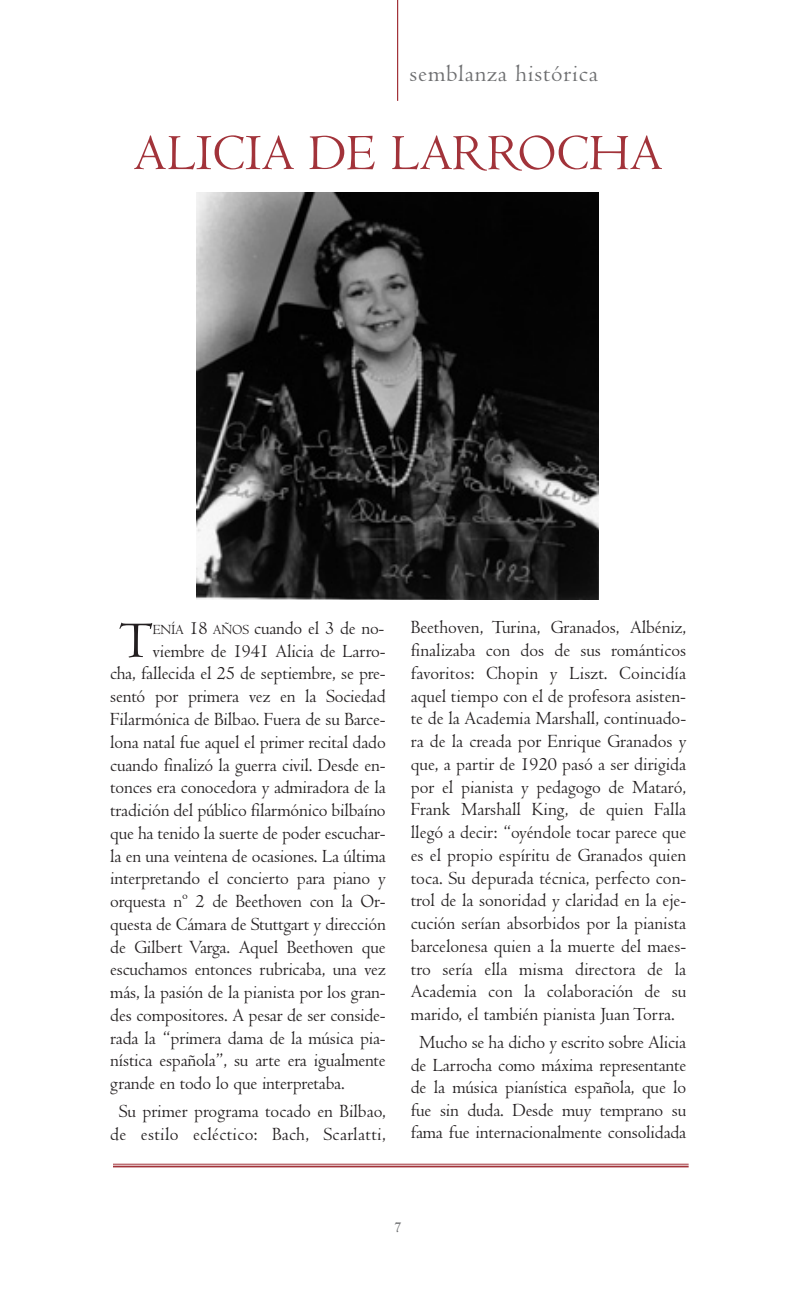
<style>
.page{position:relative;width:794px;height:1290px;background:#fff}
.page>*{position:absolute;margin:0;border:0;box-sizing:border-box;transform-origin:0 0}
.t1{font:53.02px "Centaur";color:#231f20}
.t2{font:52.5px "Centaur";color:#a2333a}
.t3{font:24.5px "Centaur";letter-spacing:.035em;color:#6d6e70}
.t4{font:19.25px/22.8px "Centaur";letter-spacing:-.01em;color:#231f20;text-align:center}
.t5{font:italic 700 15.75px "Centaur";color:#6d6e70}
.s1{font-size:14.35px}
</style>
<div class="page">
<hr style="left:397px;top:0;width:1px;height:101px;background:#a2333a">
<img style="left:196px;top:192px;width:402px;height:407px">
<hr style="left:113px;top:1164px;width:575px;height:1px;background:#a2333a">
<hr style="left:113px;top:1165px;width:575px;height:2px;background:#a2333a">
<p class="t3" style="left:409px;top:64px;width:190px">semblanza histórica</p>
<h2 class="t2" style="left:133px;top:134px;width:530px">ALICIA DE LARROCHA</h2>
<h1 class="t1" style="left:119px;top:621px;width:36px">T</h1>
<p class="t4" style="left:153px;top:619px;width:233px"><span class="s1">ENÍA</span> 18 <span class="s1">AÑOS</span> cuando el 3 de no -</p>
<p class="t4" style="left:152px;top:641px;width:234px">viembre de 1941 Alicia de La rro -</p>
<p class="t4" style="left:110px;top:664px;width:277px">cha, fallecida el 25 de septiembre, se pre-</p>
<p class="t4" style="left:110px;top:687px;width:277px">sentó por primera vez en la Sociedad</p>
<p class="t4" style="left:110px;top:710px;width:277px">Filarmónica de Bilbao. Fuera de su Bar ce -</p>
<p class="t4" style="left:110px;top:732px;width:277px">lo na natal fue aquel el primer recital dado</p>
<p class="t4" style="left:110px;top:755px;width:277px">cuando finalizó la guerra civil. Desde en -</p>
<p class="t4" style="left:110px;top:778px;width:277px">ton ces era conocedora y admiradora de la</p>
<p class="t4" style="left:110px;top:801px;width:277px">tradición del público filarmónico bilbaíno</p>
<p class="t4" style="left:110px;top:823px;width:277px">que ha tenido la suerte de poder escuchar-</p>
<p class="t4" style="left:110px;top:846px;width:277px">la en una veintena de ocasiones. La última</p>
<p class="t4" style="left:110px;top:869px;width:277px">interpretando el concierto para piano y</p>
<p class="t4" style="left:110px;top:892px;width:277px">orquesta nº 2 de Beethoven con la Or -</p>
<p class="t4" style="left:110px;top:914px;width:277px">questa de Cámara de Stuttgart y dirección</p>
<p class="t4" style="left:110px;top:937px;width:277px">de Gilbert Varga. Aquel Beethoven que</p>
<p class="t4" style="left:110px;top:960px;width:277px">escuchamos entonces rubricaba, una vez</p>
<p class="t4" style="left:110px;top:983px;width:277px">más, la pasión de la pianista por los gran-</p>
<p class="t4" style="left:110px;top:1005px;width:277px">des compositores. A pesar de ser conside-</p>
<p class="t4" style="left:110px;top:1028px;width:277px">rada la “primera dama de la música pia-</p>
<p class="t4" style="left:110px;top:1051px;width:277px">nística española”, su arte era igualmente</p>
<p class="t4" style="left:110px;top:1074px;width:236px">grande en todo lo que interpretaba.</p>
<p class="t4" style="left:110px;top:1101px;width:277px">Su primer programa tocado en Bilbao, de estilo ecléctico: Bach, Scarlatti,</p>
<p class="t4" style="left:411px;top:618px;width:277px;text-align:justify">Beet ho ven, Turina, Granados, Albéniz, finalizaba con dos de sus románticos favoritos: Chopin y Liszt. Coincidía aquel tiem po con el de profesora asisten&shy;te de la Academia Marshall, continuado&shy;ra de la creada por Enrique Granados y que, a partir de 1920 pasó a ser dirigida por el pianista y pedagogo de Mataró, Frank Mars hall King, de quien Falla llegó a decir: “oyéndole tocar parece que es el propio espíritu de Granados quien toca. Su depurada técnica, perfecto con&shy;trol de la sonoridad y claridad en la eje&shy;cución serían absorbidos por la pianista barcelonesa quien a la muerte del maes&shy;tro sería ella misma directora de la Academia con la colaboración de su marido, el también pianista Juan Torra.</p>
<p class="t4" style="left:411px;top:1033px;width:277px">Mucho se ha dicho y escrito sobre Ali cia de Larrocha como máxima representante de la música pianística española, que lo fue sin duda. Desde muy temprano su fama fue internacionalmente consolidada</p>
<p class="t5" style="left:393px;top:1221px;width:9px">7</p>
</div>
